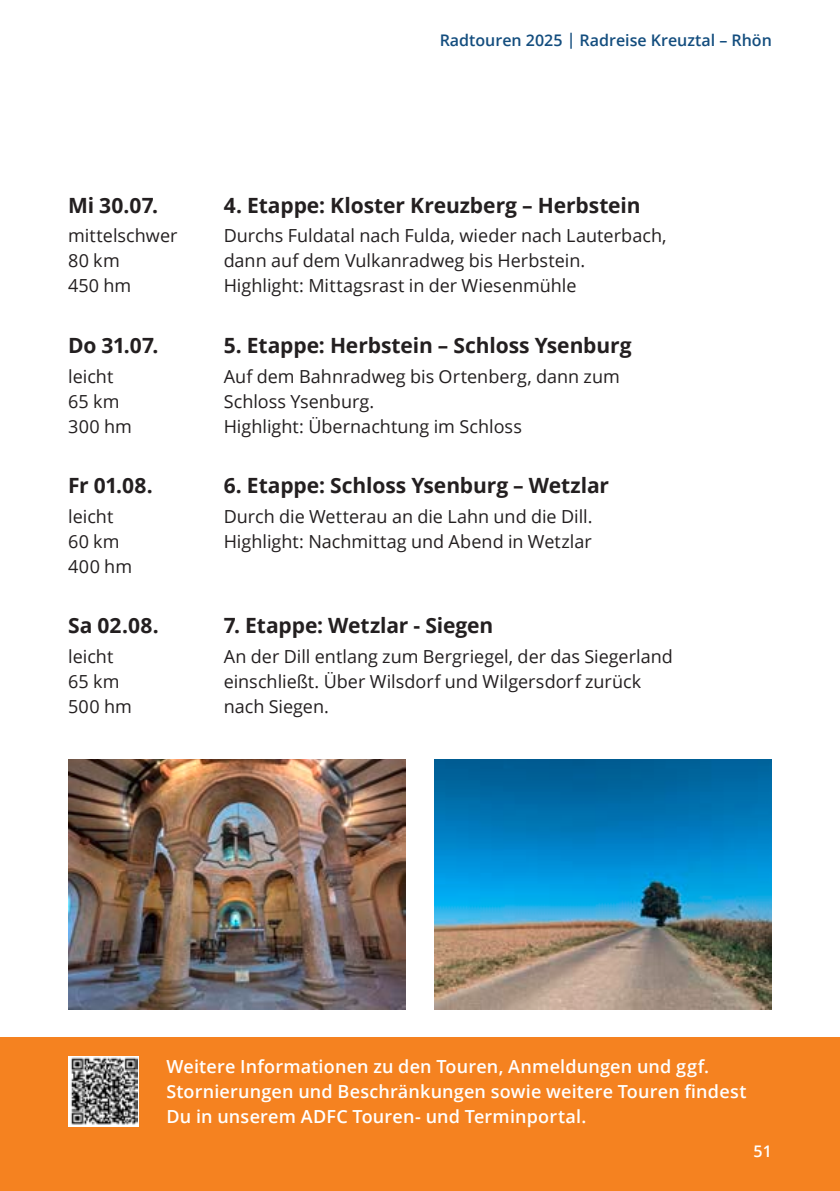
<style>
.page{position:relative;width:840px;height:1191px;background:#fff}
.page>*{position:absolute;margin:0;border:0;box-sizing:border-box;transform-origin:0 0}
.t1{font:700 21px "Open Sans";letter-spacing:-.005em;color:#231f20}
.t2{font:18px/25px "Open Sans";color:#231f20}
.t3{font:600 18px/25px "Open Sans";letter-spacing:.01em;color:#fff}
.t4{font:600 16px "Open Sans";color:#134d7e}
.t5{font:600 16px "Open Sans";color:#fff}
</style>
<div class="page">
<div style="left:0;top:1037px;width:839px;height:154px;background:#f58220"></div>
<img style="left:68px;top:760px;width:337px;height:249px">
<img style="left:434px;top:760px;width:337px;height:249px">
<svg style="left:68px;top:1056px;width:71px;height:70px"></svg>
<img style="left:69px;top:1057px;width:68px;height:67px">
<p class="t4" style="left:439px;top:29px;width:333px">Radtouren 2025 | Radreise Kreuztal – Rhön</p>
<p class="t1" style="left:68px;top:190px;width:91px">Mi 30.07.</p>
<p class="t1" style="left:223px;top:190px;width:418px">4. Etappe: Kloster Kreuzberg – Herbstein</p>
<p class="t2" style="left:68px;top:223px;width:111px">mittelschwer<br>80 km<br>450 hm</p>
<p class="t2" style="left:223px;top:223px;width:444px">Durchs Fuldatal nach Fulda, wieder nach Lauterbach, dann auf dem Vulkanradweg bis Herbstein.<br>Highlight: Mittagsrast in der Wiesenmühle</p>
<p class="t1" style="left:68px;top:330px;width:92px">Do 31.07.</p>
<p class="t1" style="left:223px;top:330px;width:409px">5. Etappe: Herbstein – Schloss Ysenburg</p>
<p class="t2" style="left:68px;top:363px;width:65px">leicht<br>65 km<br>300 hm</p>
<p class="t2" style="left:223px;top:363px;width:397px">Auf dem Bahnradweg bis Ortenberg, dann zum<br>Schloss Ysenburg.<br>Highlight: Übernachtung im Schloss</p>
<p class="t1" style="left:68px;top:470px;width:86px">Fr 01.08.</p>
<p class="t1" style="left:223px;top:470px;width:386px">6. Etappe: Schloss Ysenburg – Wetzlar</p>
<p class="t2" style="left:68px;top:503px;width:65px">leicht<br>60 km<br>400 hm</p>
<p class="t2" style="left:223px;top:503px;width:370px">Durch die Wetterau an die Lahn und die Dill.<br>Highlight: Nachmittag und Abend in Wetzlar</p>
<p class="t1" style="left:68px;top:611px;width:92px">Sa 02.08.</p>
<p class="t1" style="left:223px;top:611px;width:271px">7. Etappe: Wetzlar - Siegen</p>
<p class="t2" style="left:68px;top:643px;width:65px">leicht<br>65 km<br>500 hm</p>
<p class="t2" style="left:223px;top:643px;width:450px">An der Dill entlang zum Bergriegel, der das Siegerland einschließt. Über Wilsdorf und Wilgersdorf zurück nach Siegen.</p>
<p class="t3" style="left:166px;top:1053px;width:581px">Weitere Informationen zu den Touren, Anmeldungen und ggf.<br>Stornierungen und Beschränkungen sowie weitere Touren findest<br>Du in unserem ADFC Touren- und Terminportal.</p>
<p class="t5" style="left:753px;top:1140px;width:20px">51</p>
</div>
